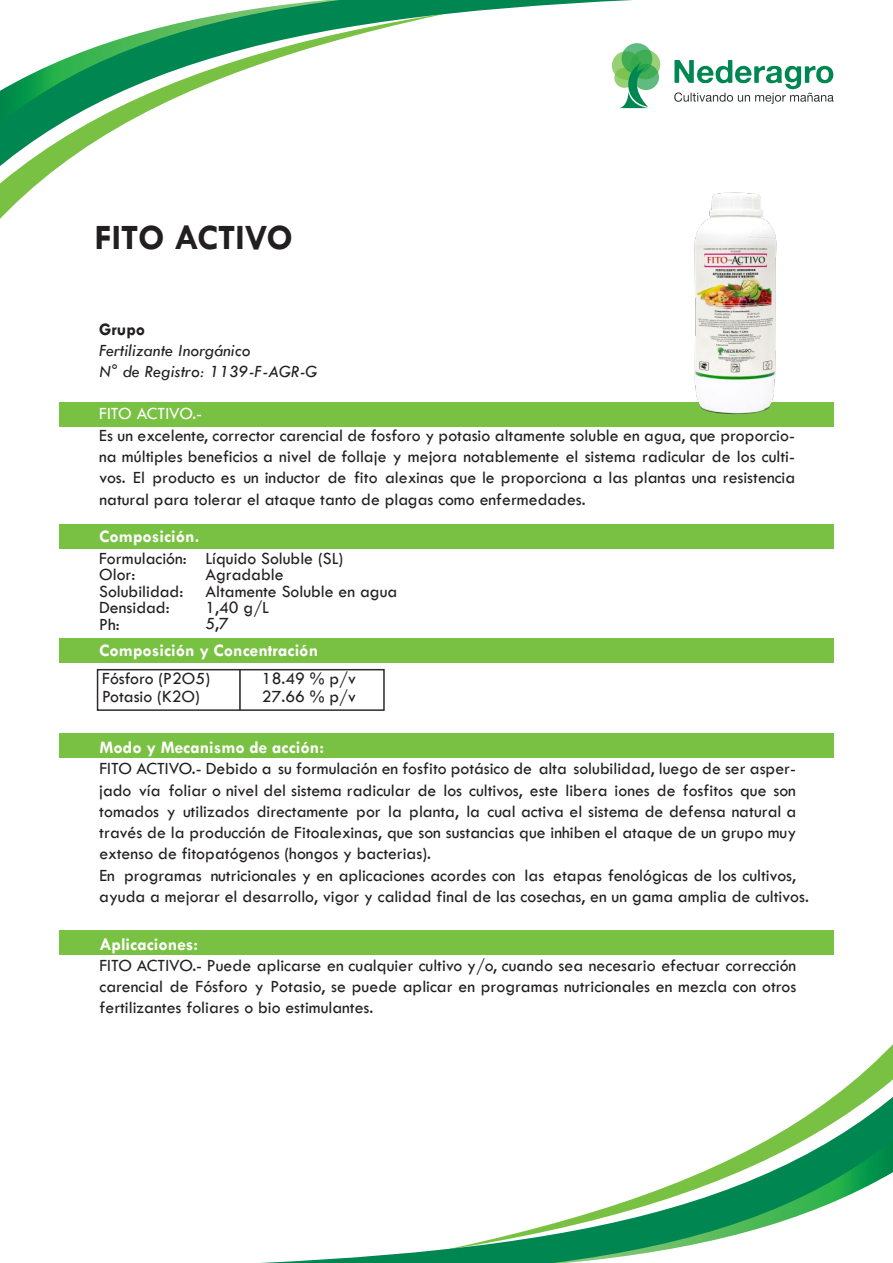
<style>
.page{position:relative;width:893px;height:1263px;background:#fff}
.page>*{position:absolute;margin:0;border:0;box-sizing:border-box;transform-origin:0 0}
.t1{font:700 36px "Tw Cen";color:#231f20}
.t2{font:17.7px/21.3px "Tw Cen";color:#231f20}
.t3{font:700 17.7px "Tw Cen";color:#fff}
.t4{font:italic 17.7px/21.3px "Tw Cen";color:#231f20}
.t5{font:17.7px "Tw Cen";color:#fff}
.t6{font:700 17.7px "Tw Cen";color:#231f20}
</style>
<div class="page">
<svg style="left:791px;top:1074px;width:102px;height:52px"></svg>
<svg style="left:260px;top:1126px;width:633px;height:137px"></svg>
<svg style="left:0;top:54px;width:661px;height:135px"></svg>
<svg style="left:0;top:0;width:656px;height:137px"></svg>
<div style="left:59px;top:402px;width:775px;height:24px;background:#79c142"></div>
<div style="left:59px;top:524px;width:775px;height:24px;background:#79c142"></div>
<div style="left:59px;top:638px;width:775px;height:25px;background:#79c142"></div>
<div style="left:59px;top:733px;width:775px;height:25px;background:#79c142"></div>
<div style="left:59px;top:930px;width:775px;height:25px;background:#79c142"></div>
<div style="left:97px;top:669px;width:288px;height:42px;background:#fff;border:2px solid #231f20"></div>
<hr style="left:239px;top:670px;width:2px;height:40px;background:#231f20">
<img style="left:694px;top:192px;width:83px;height:222px">
<svg style="left:614px;top:68px;width:20px;height:20px"></svg>
<svg style="left:631px;top:50px;width:29px;height:29px"></svg>
<svg style="left:612px;top:51px;width:28px;height:29px"></svg>
<svg style="left:633px;top:64px;width:26px;height:26px"></svg>
<svg style="left:622px;top:43px;width:30px;height:31px"></svg>
<svg style="left:619px;top:62px;width:30px;height:46px"></svg>
<svg style="left:674px;top:60px;width:160px;height:44px"></svg>
<h1 class="t1" style="left:95px;top:216px;width:200px">FITO ACTIVO</h1>
<p class="t6" style="left:99px;top:319px;width:48px">Grupo</p>
<p class="t4" style="left:99px;top:340px;width:220px">Fertilizante Inorgánico<br>N° de Registro: 1139-F-AGR-G</p>
<p class="t5" style="left:99px;top:403px;width:104px">FITO ACTIVO.-</p>
<p class="t2" style="left:99px;top:424px;width:698px;text-align:justify">Es un excelente, corrector carencial de fosforo y potasio altamente soluble en agua, que proporcio&shy;na múltiples beneficios a nivel de follaje y mejora notablemente el sistema radicular de los culti&shy;vos. El producto es un inductor de fito alexinas que le proporciona a las plantas una resistencia natural para tolerar el ataque tanto de plagas como enfermedades.</p>
<p class="t3" style="left:99px;top:526px;width:102px">Composición.</p>
<p class="t2" style="left:99px;top:550px;width:89px;line-height:16.5px">Formulación:<br>Olor:<br>Solubilidad:<br>Densidad:<br>Ph:</p>
<p class="t2" style="left:205px;top:550px;width:193px;line-height:16.5px">Líquido Soluble (SL)<br>Agradable<br>Altamente Soluble en agua<br>1,40 g/L<br>5,7</p>
<p class="t3" style="left:99px;top:639px;width:220px">Composición y Concentración</p>
<p class="t2" style="left:102px;top:668px;width:110px">Fósforo (P2O5)</p>
<p class="t2" style="left:262px;top:668px;width:96px">18.49 % p/v</p>
<p class="t2" style="left:102px;top:686px;width:99px">Potasio (K2O)</p>
<p class="t2" style="left:262px;top:686px;width:96px">27.66 % p/v</p>
<p class="t3" style="left:100px;top:737px;width:226px">Modo y Mecanismo de acción:</p>
<p class="t2" style="left:99px;top:758px;width:711px">FITO ACTIVO.- Debido a su formulación en fosfito potásico de alta solubilidad, luego de ser asper&shy;jado vía foliar o nivel del sistema radicular de los cultivos, este libera iones de fosfitos que son tomados y utilizados directamente por la planta, la cual activa el sistema de defensa natural a través de la producción de Fitoalexinas, que son sustancias que inhiben el ataque de un grupo muy extenso de fitopatógenos (hongos y bacterias).<br>En programas nutricionales y en aplicaciones acordes con las etapas fenológicas de los cultivos, ayuda a mejorar el desarrollo, vigor y calidad final de las cosechas, en un gama amplia de cultivos.</p>
<p class="t3" style="left:99px;top:933px;width:100px">Aplicaciones:</p>
<p class="t2" style="left:99px;top:954px;width:698px;text-align:justify">FITO ACTIVO.- Puede aplicarse en cualquier cultivo y/o, cuando sea necesario efectuar corrección carencial de Fósforo y Potasio, se puede aplicar en programas nutricionales en mezcla con otros fertilizantes foliares o bio estimulantes.</p>
</div>
